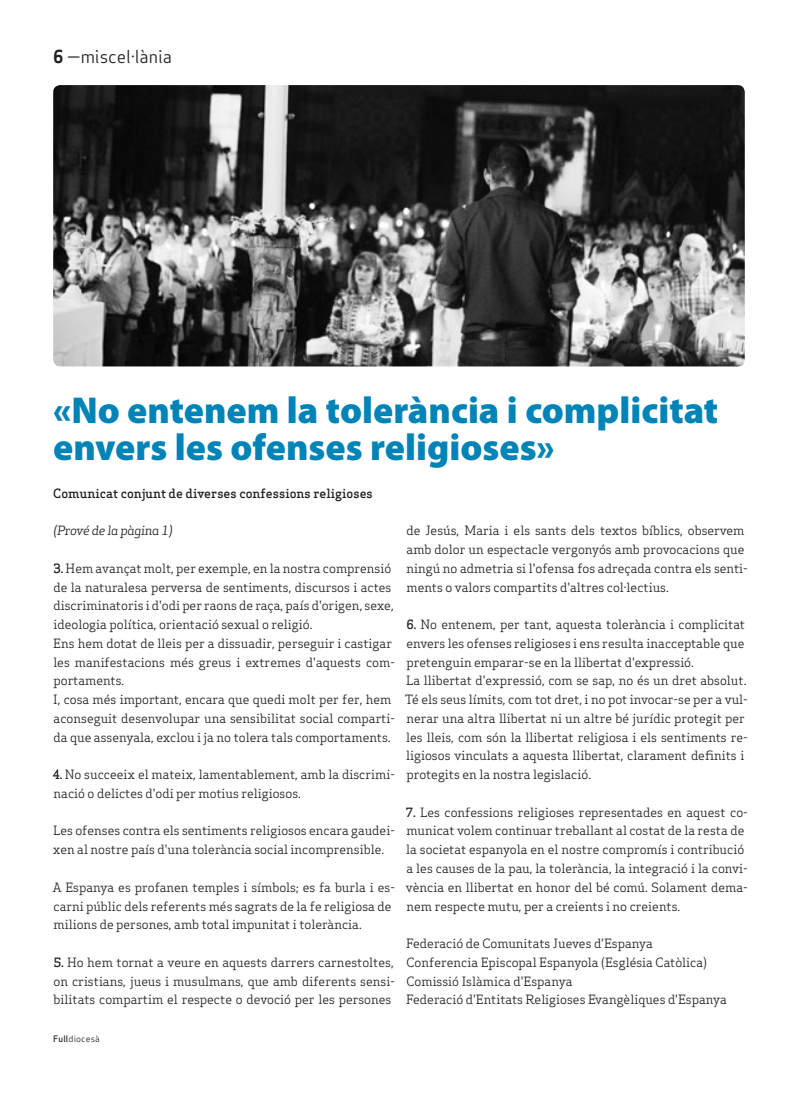
<style>
.page{position:relative;width:798px;height:1099px;background:#fff}
.page>*{position:absolute;margin:0;border:0;box-sizing:border-box;transform-origin:0 0}
.Titulars{font:900 37.5px/37.5px "Myriad Pro";color:#0083b6}
.Capçalera{font:17.5px "Apex Sans Book T";color:#231f20}
.Text_General{font:12.5px/18.8px "Apex Serif";color:#231f20}
.Autors{font:500 12.5px "Apex Serif";color:#231f20}
.Text_General-2{font:italic 12.5px "Apex Serif";letter-spacing:-.02em;color:#231f20}
.Data_Peu{font:8.75px "Apex Sans Book T";letter-spacing:.02em;color:#231f20}
.s1{font-family:"Apex Sans Bold T"}
.s2{font-weight:500}
.s3{font-family:"Apex Sans Medium T"}
</style>
<div class="page">
<img style="left:53px;top:85px;width:691px;height:281px">
<p class="Capçalera" style="left:53px;top:46px;width:120px"><span class="s1">6</span> —miscel·lània</p>
<p class="Titulars" style="left:53px;top:390px;width:666px">«No entenem la tolerància i complicitat envers les ofenses religioses»</p>
<p class="Autors" style="left:53px;top:485px;width:321px">Comunicat conjunt de diverses confessions religioses</p>
<p class="Text_General-2" style="left:53px;top:523px;width:121px">(Prové de la pàgina 1)</p>
<p class="Text_General" style="left:53px;top:558px;width:342px"><span class="s2">3.</span> Hem avançat molt, per exemple, en la nostra comprensió de la naturalesa perversa de sentiments, discursos i actes discriminatoris i d'odi per raons de raça, país d'origen, sexe, ideologia política, orientació sexual o religió.</p>
<p class="Text_General" style="left:53px;top:633px;width:343px">Ens hem dotat de lleis per a dissuadir, perseguir i castigar les manifestacions més greus i extremes d'aquests com&shy;portaments.</p>
<p class="Text_General" style="left:53px;top:690px;width:343px">I, cosa més important, encara que quedi molt per fer, hem aconseguit desenvolupar una sensibilitat social comparti&shy;da que assenyala, exclou i ja no tolera tals comportaments.</p>
<p class="Text_General" style="left:53px;top:765px;width:344px"><span class="s2">4.</span> No succeeix el mateix, lamentablement, amb la discrimi&shy;nació o delictes d'odi per motius religiosos.</p>
<p class="Text_General" style="left:53px;top:821px;width:343px">Les ofenses contra els sentiments religiosos encara gaudei&shy;xen al nostre país d'una tolerància social incomprensible.</p>
<p class="Text_General" style="left:53px;top:877px;width:343px">A Espanya es profanen temples i símbols; es fa burla i es&shy;carni públic dels referents més sagrats de la fe religiosa de milions de persones, amb total impunitat i tolerància.</p>
<p class="Text_General" style="left:53px;top:952px;width:343px;text-align:justify"><span class="s2">5.</span> Ho hem tornat a veure en aquests darrers carnestoltes, on cristians, jueus i musulmans, que amb diferents sensi&shy;bilitats compartim el respecte o devoció per les persones</p>
<p class="Data_Peu" style="left:53px;top:1032px;width:48px"><span class="s3">Full</span>diocesà</p>
<p class="Text_General" style="left:406px;top:521px;width:343px">de Jesús, Maria i els sants dels textos bíblics, observem amb dolor un espectacle vergonyós amb provocacions que ningú no admetria si l'ofensa fos adreçada contra els senti&shy;ments o valors compartits d'altres col·lectius.</p>
<p class="Text_General" style="left:406px;top:615px;width:340px;text-align:justify"><span class="s2">6.</span> No entenem, per tant, aquesta tolerància i complicitat envers les ofenses religioses i ens resulta inacceptable que pretenguin emparar-se en la llibertat d'expressió.</p>
<p class="Text_General" style="left:405px;top:671px;width:344px">La llibertat d'expressió, com se sap, no és un dret absolut.<br>Té els seus límits, com tot dret, i no pot invocar-se per a vul&shy;nerar una altra llibertat ni un altre bé jurídic protegit per les lleis, com són la llibertat religiosa i els sentiments re&shy;ligiosos vinculats a aquesta llibertat, clarament definits i protegits en la nostra legislació.</p>
<p class="Text_General" style="left:406px;top:802px;width:343px"><span class="s2">7.</span> Les confessions religioses representades en aquest co&shy;municat volem continuar treballant al costat de la resta de la societat espanyola en el nostre compromís i contribució a les causes de la pau, la tolerància, la integració i la convi&shy;vència en llibertat en honor del bé comú. Solament dema&shy;nem respecte mutu, per a creients i no creients.</p>
<p class="Text_General" style="left:406px;top:933px;width:248px">Federació de Comunitats Jueves d'Espanya</p>
<p class="Text_General" style="left:406px;top:952px;width:302px">Conferencia Episcopal Espanyola (Església Catòlica)</p>
<p class="Text_General" style="left:406px;top:971px;width:167px">Comissió Islàmica d'Espanya</p>
<p class="Text_General" style="left:406px;top:990px;width:322px">Federació d'Entitats Religioses Evangèliques d'Espanya</p>
</div>
